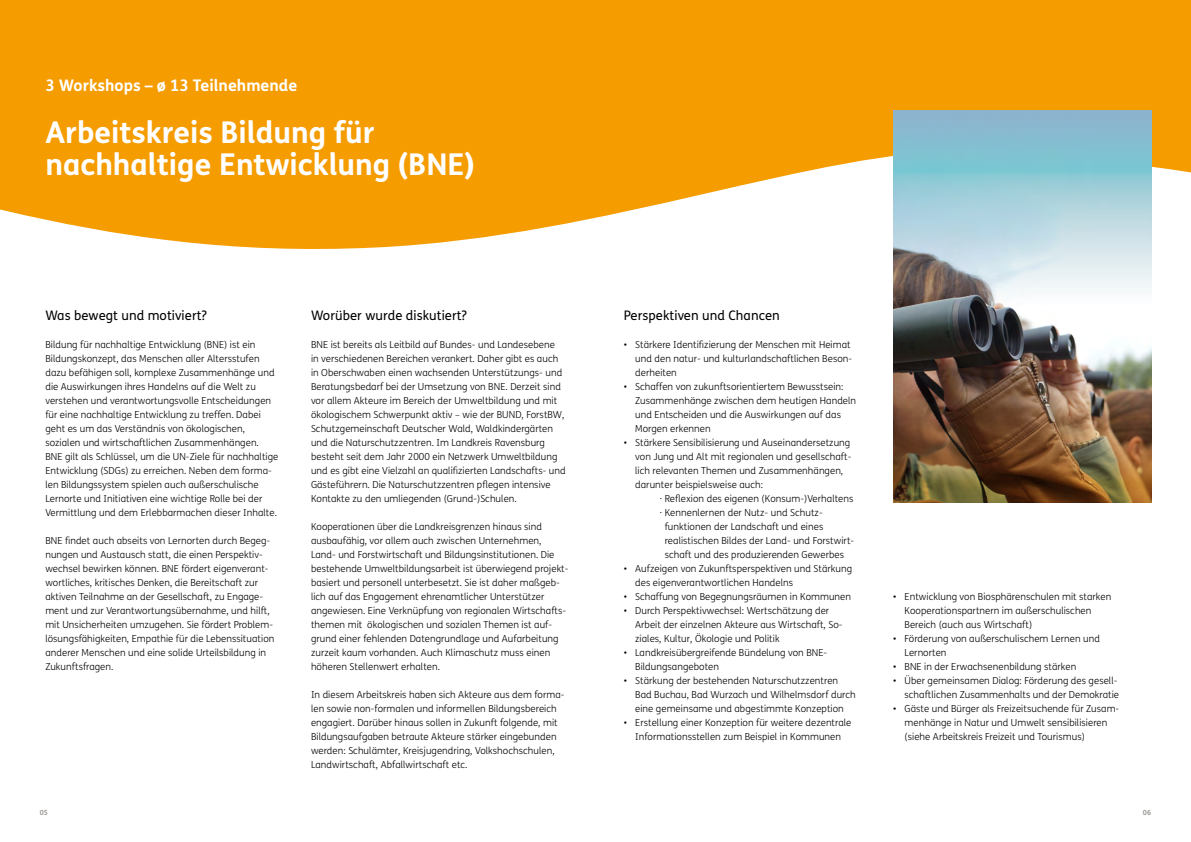
<style>
.page{position:relative;width:1191px;height:842px;background:#fff}
.page>*{position:absolute;margin:0;border:0;box-sizing:border-box;transform-origin:0 0}
.t1{font:700 30px/32px "FS Me";color:#fff}
.t2{font:700 16px "FS Me";color:#fff}
.t3{font:13.1px "FS Me";letter-spacing:.005em;color:#000}
.t4{font:300 9.7px/14px "FS Me";letter-spacing:.005em;color:#000}
.t5{font:700 7.1px "FS Me";color:#9d9a97}
</style>
<div class="page">
<svg style="left:0;top:0;width:1191px;height:262px;background:#f6ab26"></svg>
<img style="left:893px;top:306px;width:258px;height:70px">
<svg style="left:893px;top:110px;width:258px;height:196px;background:#a6c8d3"></svg>
<img style="left:893px;top:376px;width:258px;height:126px">
<h2 class="t2" style="left:45px;top:72px;width:253px">3 Workshops – ø 13 Teilnehmende</h2>
<h1 class="t1" style="left:45px;top:114px;width:431px">Arbeitskreis Bildung für nachhaltige Entwicklung (BNE)</h1>
<h3 class="t3" style="left:45px;top:306px;width:163px">Was bewegt und motiviert?</h3>
<p class="t4" style="left:45px;top:337px;width:234px">Bildung für nachhaltige Entwicklung (BNE) ist ein Bildungskonzept, das Menschen aller Altersstufen dazu befähigen soll, komplexe Zusammenhänge und die Auswirkungen ihres Handelns auf die Welt zu verstehen und verantwortungsvolle Entscheidungen für eine nachhaltige Entwicklung zu treffen. Dabei geht es um das Verständnis von ökologischen, sozialen und wirtschaftlichen Zusammenhängen.<br>BNE gilt als Schlüssel, um die UN-Ziele für nachhaltige Entwicklung (SDGs) zu erreichen. Neben dem forma&shy;len Bildungssystem spielen auch außerschulische Lernorte und Initiativen eine wichtige Rolle bei der Vermittlung und dem Erlebbarmachen dieser Inhalte.</p>
<p class="t4" style="left:45px;top:533px;width:230px">BNE findet auch abseits von Lernorten durch Begeg&shy;nungen und Austausch statt, die einen Perspektiv&shy;wechsel bewirken können. BNE fördert eigenverant&shy;wortliches, kritisches Denken, die Bereitschaft zur aktiven Teilnahme an der Gesellschaft, zu Engage&shy;ment und zur Verantwortungsübernahme, und hilft, mit Unsicherheiten umzugehen. Sie fördert Problem&shy;lösungsfähigkeiten, Empathie für die Lebenssituation anderer Menschen und eine solide Urteilsbildung in Zukunftsfragen.</p>
<h3 class="t3" style="left:311px;top:306px;width:157px">Worüber wurde diskutiert?</h3>
<p class="t4" style="left:311px;top:337px;width:256px">BNE ist bereits als Leitbild auf Bundes- und Landesebene<br>in verschiedenen Bereichen verankert. Daher gibt es auch in Oberschwaben einen wachsenden Unterstützungs- und Beratungsbedarf bei der Umsetzung von BNE. Derzeit sind vor allem Akteure im Bereich der Umweltbildung und mit ökologischem Schwerpunkt aktiv – wie der BUND, ForstBW, Schutzgemeinschaft Deutscher Wald, Waldkindergärten und die Naturschutzzentren. Im Landkreis Ravensburg besteht seit dem Jahr 2000 ein Netzwerk Umweltbildung und es gibt eine Vielzahl an qualifizierten Landschafts- und Gästeführern. Die Naturschutzzentren pflegen intensive Kontakte zu den umliegenden (Grund-)Schulen.</p>
<p class="t4" style="left:311px;top:519px;width:259px">Kooperationen über die Landkreisgrenzen hinaus sind ausbaufähig, vor allem auch zwischen Unternehmen,<br>Land- und Forstwirtschaft und Bildungsinstitutionen. Die bestehende Umweltbildungsarbeit ist überwiegend projekt&shy;basiert und personell unterbesetzt. Sie ist daher maßgeb&shy;lich auf das Engagement ehrenamtlicher Unterstützer angewiesen. Eine Verknüpfung von regionalen Wirtschafts&shy;themen mit ökologischen und sozialen Themen ist auf&shy;grund einer fehlenden Datengrundlage und Aufarbeitung zurzeit kaum vorhanden. Auch Klimaschutz muss einen höheren Stellenwert erhalten.</p>
<p class="t4" style="left:311px;top:687px;width:255px">In diesem Arbeitskreis haben sich Akteure aus dem forma&shy;len sowie non-formalen und informellen Bildungsbereich engagiert. Darüber hinaus sollen in Zukunft folgende, mit Bildungsaufgaben betraute Akteure stärker eingebunden werden: Schulämter, Kreisjugendring, Volkshochschulen, Landwirtschaft, Abfallwirtschaft etc.</p>
<h3 class="t3" style="left:624px;top:306px;width:157px">Perspektiven und Chancen</h3>
<p class="t4" style="left:635px;top:337px;width:218px;text-indent:-11px">• Stärkere Identifizierung der Menschen mit Heimat und den natur- und kulturlandschaftlichen Beson&shy;derheiten</p>
<p class="t4" style="left:635px;top:379px;width:222px;text-indent:-11px">• Schaffen von zukunftsorientiertem Bewusstsein:<br>Zusammenhänge zwischen dem heutigen Handeln und Entscheiden und die Auswirkungen auf das Morgen erkennen</p>
<p class="t4" style="left:635px;top:435px;width:218px;text-indent:-11px">• Stärkere Sensibilisierung und Auseinandersetzung von Jung und Alt mit regionalen und gesellschaft&shy;lich relevanten Themen und Zusammenhängen, darunter beispielsweise auch:</p>
<p class="t4" style="left:660px;top:491px;width:195px">· Reflexion des eigenen (Konsum-)Verhaltens</p>
<p class="t4" style="left:660px;top:505px;width:163px">· Kennenlernen der Nutz- und Schutz-</p>
<p class="t4" style="left:665px;top:519px;width:160px">funktionen der Landschaft und eines</p>
<p class="t4" style="left:665px;top:533px;width:190px">realistischen Bildes der Land- und Forstwirt-</p>
<p class="t4" style="left:665px;top:547px;width:181px">schaft und des produzierenden Gewerbes</p>
<p class="t4" style="left:635px;top:561px;width:218px;text-indent:-11px">• Aufzeigen von Zukunftsperspektiven und Stärkung des eigenverantwortlichen Handelns</p>
<p class="t4" style="left:624px;top:589px;width:229px">• Schaffung von Begegnungsräumen in Kommunen</p>
<p class="t4" style="left:635px;top:603px;width:208px;text-indent:-11px">• Durch Perspektivwechsel: Wertschätzung der<br>Arbeit der einzelnen Akteure aus Wirtschaft, So&shy;ziales, Kultur, Ökologie und Politik</p>
<p class="t4" style="left:635px;top:645px;width:193px;text-indent:-11px">• Landkreisübergreifende Bündelung von BNE-<br>Bildungsangeboten</p>
<p class="t4" style="left:635px;top:673px;width:222px;text-indent:-11px">• Stärkung der bestehenden Naturschutzzentren<br>Bad Buchau, Bad Wurzach und Wilhelmsdorf durch eine gemeinsame und abgestimmte Konzeption</p>
<p class="t4" style="left:624px;top:715px;width:229px;text-align:center">• Erstellung einer Konzeption für weitere dezentrale<br>Informationsstellen zum Beispiel in Kommunen</p>
<p class="t4" style="left:904px;top:589px;width:208px;text-indent:-11px">• Entwicklung von Biosphärenschulen mit starken<br>Kooperationspartnern im außerschulischen<br>Bereich (auch aus Wirtschaft)</p>
<p class="t4" style="left:904px;top:631px;width:197px;text-indent:-11px">• Förderung von außerschulischem Lernen und<br>Lernorten</p>
<p class="t4" style="left:893px;top:659px;width:184px">• BNE in der Erwachsenenbildung stärken</p>
<p class="t4" style="left:893px;top:673px;width:227px;text-align:right">• Über gemeinsamen Dialog: Förderung des gesell&shy;schaftlichen Zusammenhalts und der Demokratie</p>
<p class="t4" style="left:904px;top:701px;width:216px;text-indent:-11px">• Gäste und Bürger als Freizeitsuchende für Zusam&shy;menhänge in Natur und Umwelt sensibilisieren (siehe Arbeitskreis Freizeit und Tourismus)</p>
<p class="t5" style="left:40px;top:807px;width:10px">05</p>
<p class="t5" style="left:1143px;top:807px;width:10px">06</p>
</div>
